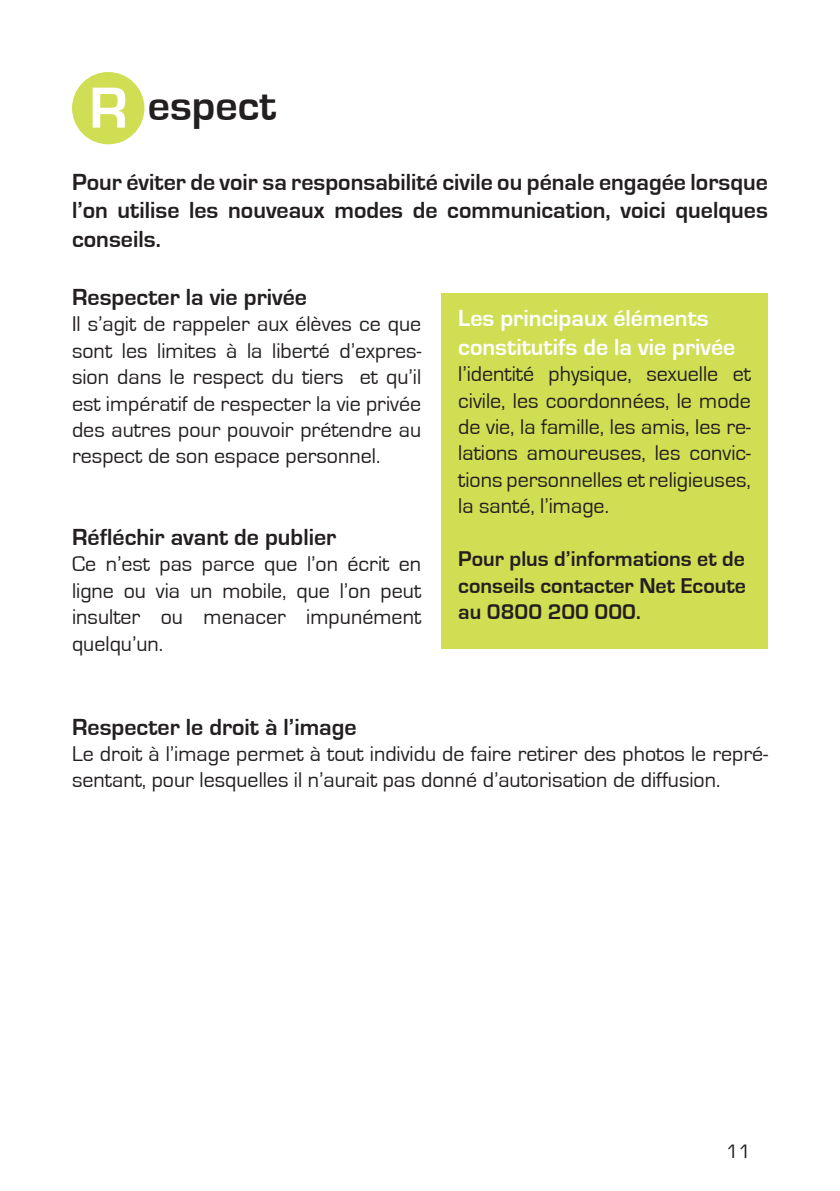
<style>
.page{position:relative;width:840px;height:1191px;background:#fff}
.page>*{position:absolute;margin:0;border:0;box-sizing:border-box;transform-origin:0 0}
.t1{font:700 60px "Eurostile";color:#fff}
.t2{font:700 44px "Eurostile";color:#231f20}
.t3{font:700 24px/28.8px "Eurostile";color:#231f20;text-align:justify}
.t4{font:700 24px/28.8px "Eurostile";color:#fff}
.t5{font:22px/26.4px "Eurostile";color:#231f20;text-align:justify}
.t6{font:700 22px/26.4px "Eurostile";color:#231f20;text-align:justify}
.t7{font:20px "Eurostile";color:#231f20}
</style>
<div class="page">
<div style="left:72px;top:72px;width:72px;height:72px;background:#cfde52;border-radius:50%"></div>
<div style="left:441px;top:293px;width:326px;height:356px;background:#cfde52"></div>
<p class="t1" style="left:89px;top:75px;width:40px">R</p>
<p class="t2" style="left:148px;top:81px;width:130px">espect</p>
<p class="t3" style="left:72px;top:168px;width:697px">Pour éviter de voir sa responsabilité civile ou pénale engagée lorsque l’on utilise les nouveaux modes de communication, voici quelques conseils.</p>
<p class="t3" style="left:72px;top:283px;width:236px">Respecter la vie privée</p>
<p class="t5" style="left:72px;top:311px;width:350px">Il s’agit de rappeler aux élèves ce que sont les limites à la liberté d’expres&shy;sion dans le respect du tiers et qu’il est impératif de respecter la vie privée des autres pour pouvoir prétendre au respect de son espace personnel.</p>
<p class="t3" style="left:72px;top:523px;width:265px">Réfléchir avant de publier</p>
<p class="t5" style="left:72px;top:551px;width:350px">Ce n’est pas parce que l’on écrit en ligne ou via un mobile, que l’on peut insulter ou menacer impunément quelqu’un.</p>
<p class="t4" style="left:458px;top:304px;width:278px">Les principaux éléments constitutifs de la vie privée</p>
<p class="t5" style="left:458px;top:361px;width:294px">l’identité physique, sexuelle et civile, les coordonnées, le mode de vie, la famille, les amis, les re&shy;lations amoureuses, les convic&shy;tions personnelles et religieuses, la santé, l’image.</p>
<p class="t6" style="left:458px;top:546px;width:289px">Pour plus d’informations et de conseils contacter Net Ecoute au 0800 200 000.</p>
<p class="t3" style="left:72px;top:712px;width:286px">Respecter le droit à l’image</p>
<p class="t5" style="left:72px;top:741px;width:697px">Le droit à l’image permet à tout individu de faire retirer des photos le repré&shy;sentant, pour lesquelles il n’aurait pas donné d’autorisation de diffusion.</p>
<p class="t7" style="left:725px;top:1140px;width:26px">11</p>
</div>
